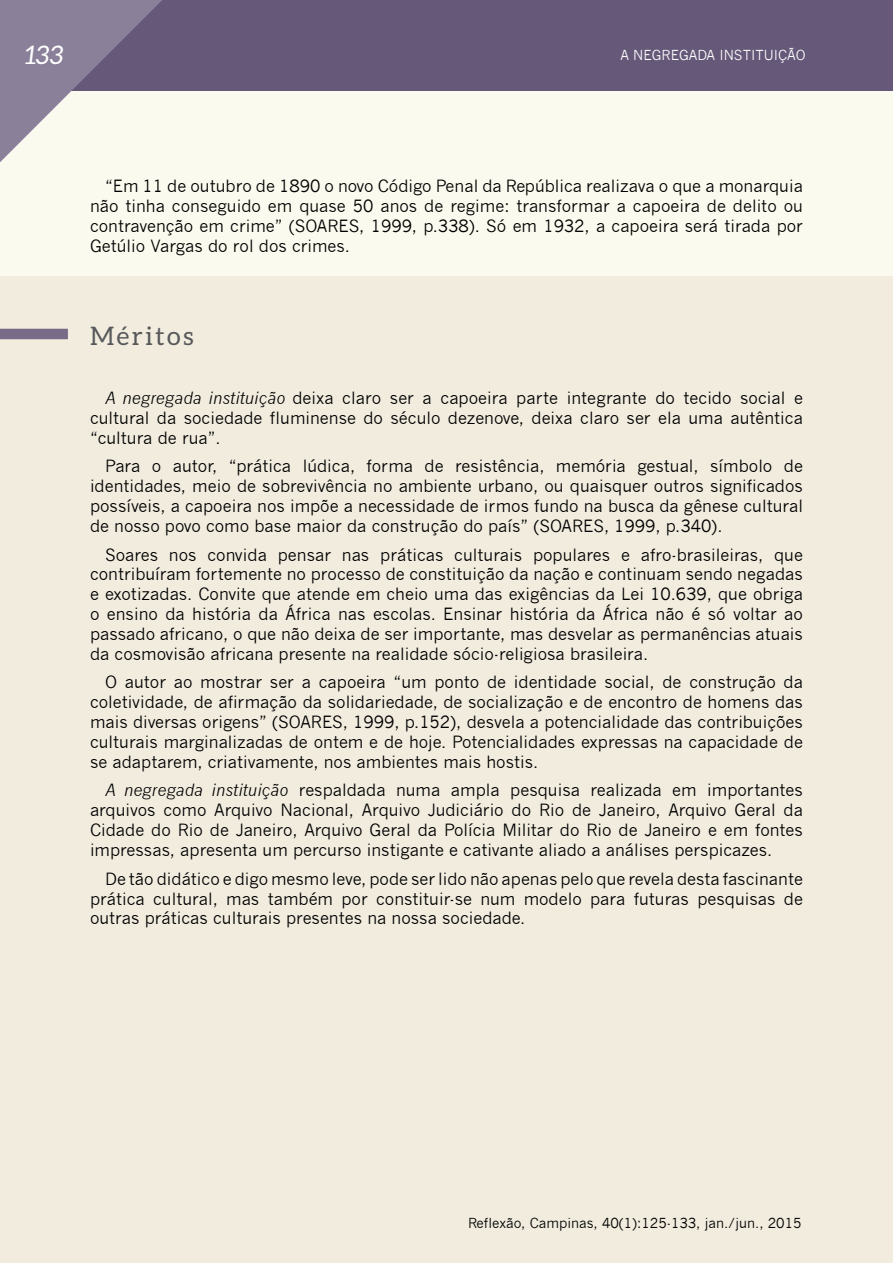
<style>
.page{position:relative;width:893px;height:1263px;background:#f1ecde}
.page>*{position:absolute;margin:0;border:0;box-sizing:border-box;transform-origin:0 0}
._05_1__sub_1{font:25.5px "Aleo";letter-spacing:.1em;color:#57585a}
.t1{font:italic 25.5px "Aleo";color:#fff}
._05_0_texto{font:16.5px/19.8px "News Gothic";color:#000;text-align:justify}
.t2{font:13.5px "News Gothic";color:#000}
.t3{font:13.5px "News Gothic";color:#fff}
.s1{font-style:italic}
</style>
<div class="page">
<div style="left:0;top:78px;width:893px;height:198px;background:#fbfaee"></div>
<div style="left:0;top:329px;width:68px;height:10px;background:#776b88"></div>
<div style="left:0;top:0;width:893px;height:90px;background:#655879"></div>
<svg style="left:0;top:0;width:162px;height:162px"></svg>
<h1 class="t1" style="left:26px;top:40px;width:40px">133</h1>
<p class="t3" style="left:620px;top:48px;width:187px">A NEGREGADA INSTITUIÇÃO</p>
<p class="_05_0_texto" style="left:90px;top:176px;width:714px;text-indent:15px">“Em 11 de outubro de 1890 o novo Código Penal da República realizava o que a monarquia não tinha conseguido em quase 50 anos de regime: transformar a capoeira de delito ou contravenção em crime” (SOARES, 1999, p.338). Só em 1932, a capoeira será tirada por Getúlio Vargas do rol dos crimes.</p>
<p class="_05_1__sub_1" style="left:90px;top:322px;width:105px">Méritos</p>
<p class="_05_0_texto" style="left:90px;top:388px;width:714px;text-indent:15px"><span class="s1">A negregada instituição</span> deixa claro ser a capoeira parte integrante do tecido social e cultural da sociedade fluminense do século dezenove, deixa claro ser ela uma autêntica “cultura de rua”.</p>
<p class="_05_0_texto" style="left:90px;top:457px;width:714px;text-indent:15px">Para o autor, “prática lúdica, forma de resistência, memória gestual, símbolo de identidades, meio de sobrevivência no ambiente urbano, ou quaisquer outros significados possíveis, a capoeira nos impõe a necessidade de irmos fundo na busca da gênese cultural de nosso povo como base maior da construção do país” (SOARES, 1999, p.340).</p>
<p class="_05_0_texto" style="left:90px;top:545px;width:714px;text-indent:15px">Soares nos convida pensar nas práticas culturais populares e afro-brasileiras, que contribuíram fortemente no processo de constituição da nação e continuam sendo negadas e exotizadas. Convite que atende em cheio uma das exigências da Lei 10.639, que obriga o ensino da história da África nas escolas. Ensinar história da África não é só voltar ao passado africano, o que não deixa de ser importante, mas desvelar as permanências atuais da cosmovisão africana presente na realidade sócio-religiosa brasileira.</p>
<p class="_05_0_texto" style="left:90px;top:673px;width:714px;text-indent:15px">O autor ao mostrar ser a capoeira “um ponto de identidade social, de construção da coletividade, de afirmação da solidariedade, de socialização e de encontro de homens das mais diversas origens” (SOARES, 1999, p.152), desvela a potencialidade das contribuições culturais marginalizadas de ontem e de hoje. Potencialidades expressas na capacidade de se adaptarem, criativamente, nos ambientes mais hostis.</p>
<p class="_05_0_texto" style="left:90px;top:781px;width:714px;text-indent:15px"><span class="s1">A negregada instituição</span> respaldada numa ampla pesquisa realizada em importantes arquivos como Arquivo Nacional, Arquivo Judiciário do Rio de Janeiro, Arquivo Geral da Cidade do Rio de Janeiro, Arquivo Geral da Polícia Militar do Rio de Janeiro e em fontes impressas, apresenta um percurso instigante e cativante aliado a análises perspicazes.</p>
<p class="_05_0_texto" style="left:90px;top:869px;width:714px;text-indent:15px">De tão didático e digo mesmo leve, pode ser lido não apenas pelo que revela desta fascinante prática cultural, mas também por constituir-se num modelo para futuras pesquisas de outras práticas culturais presentes na nossa sociedade.</p>
<p class="t2" style="left:468px;top:1215px;width:335px">Reflexão, Campinas, 40(1):125-133, jan./jun., 2015</p>
</div>
